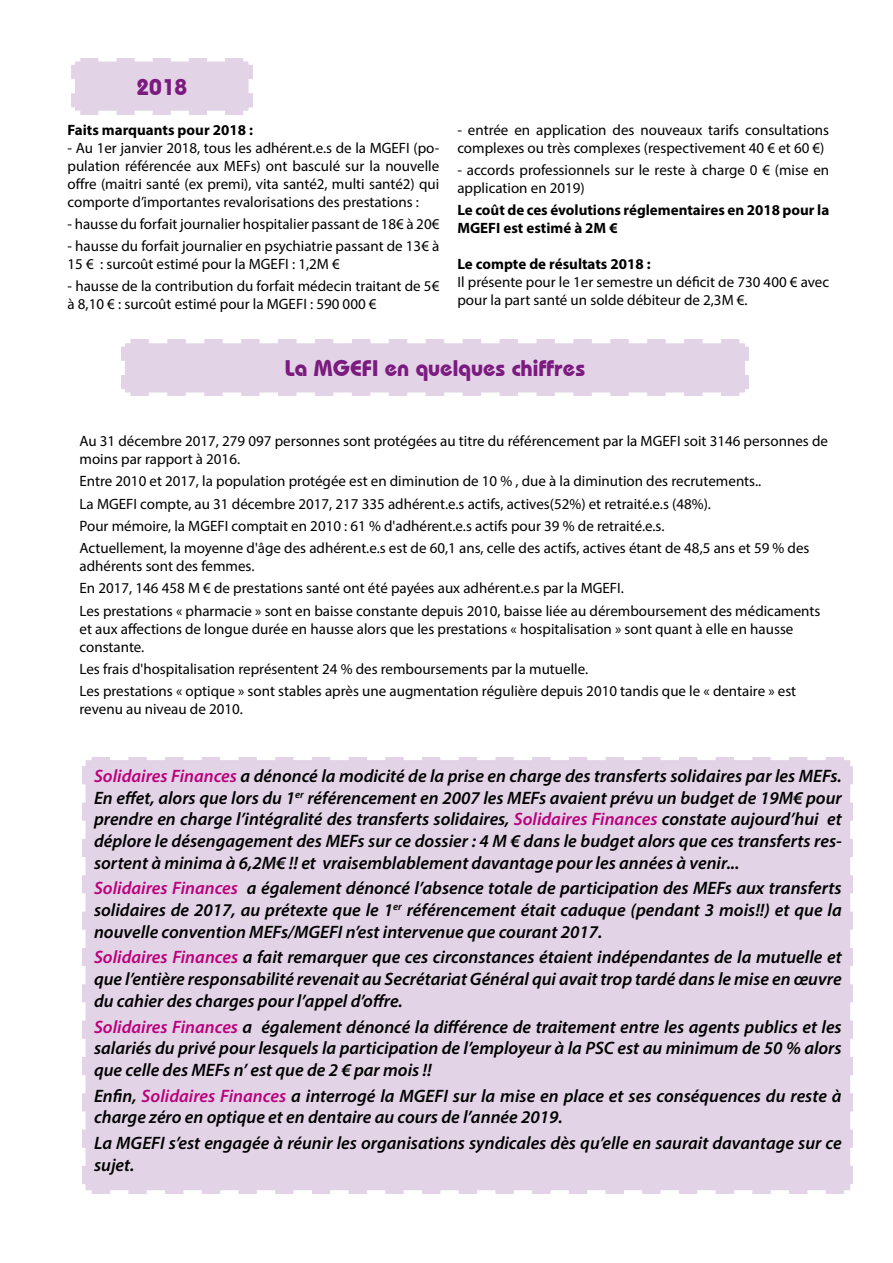
<style>
.page{position:relative;width:893px;height:1263px;background:#fff}
.page>*{position:absolute;margin:0;border:0;box-sizing:border-box;transform-origin:0 0}
.t1{font:700 22.5px "Bauhaus IT Cby BT";color:#7b1b7f}
.t2{font:italic 600 18px/21.6px "Myriad Pro";color:#000;text-align:justify}
.t3{font:15px/18px "Myriad Pro";color:#000}
.t4{font:700 15px/18px "Myriad Pro";color:#000}
.s1{color:#ba007c}
</style>
<div class="page">
<svg style="left:71px;top:58px;width:182px;height:57px;background:#e4d6e8"></svg>
<svg style="left:121px;top:339px;width:628px;height:57px;background:#e4d6e7"></svg>
<div style="left:82px;top:757px;width:771px;height:437px;background:#e2d3e6"></div>
<h1 class="t1" style="left:136px;top:73px;width:52px">2018</h1>
<p class="t4" style="left:68px;top:120px;width:187px">Faits marquants pour 2018 :</p>
<p class="t3" style="left:68px;top:138px;width:373px;text-align:justify">- Au 1er janvier 2018, tous les adhérent.e.s de la MGEFI (po&shy;pulation référencée aux MEFs) ont basculé sur la nouvelle offre (maitri santé (ex premi), vita santé2, multi santé2) qui comporte d’importantes revalorisations des prestations :</p>
<p class="t3" style="left:68px;top:215px;width:373px">- hausse du forfait journalier hospitalier passant de 18€ à 20€</p>
<p class="t3" style="left:68px;top:237px;width:373px">- hausse du forfait journalier en psychiatrie passant de 13€ à<br>15 € : surcoût estimé pour la MGEFI : 1,2M €</p>
<p class="t3" style="left:68px;top:277px;width:373px">- hausse de la contribution du forfait médecin traitant de 5€ à 8,10 € : surcoût estimé pour la MGEFI : 590 000 €</p>
<p class="t3" style="left:457px;top:120px;width:373px">- entrée en application des nouveaux tarifs consultations complexes ou très complexes (respectivement 40 € et 60 €)</p>
<p class="t3" style="left:457px;top:161px;width:373px">- accords professionnels sur le reste à charge 0 € (mise en application en 2019)</p>
<p class="t4" style="left:457px;top:200px;width:373px">Le coût de ces évolutions réglementaires en 2018 pour la<br>MGEFI est estimé à 2M €</p>
<p class="t4" style="left:457px;top:254px;width:195px">Le compte de résultats 2018 :</p>
<p class="t3" style="left:457px;top:273px;width:373px">Il présente pour le 1er semestre un déficit de 730 400 € avec pour la part santé un solde débiteur de 2,3M €.</p>
<h1 class="t1" style="left:285px;top:355px;width:302px">La MGEFI en quelques chiffres</h1>
<p class="t3" style="left:80px;top:432px;width:750px">Au 31 décembre 2017, 279 097 personnes sont protégées au titre du référencement par la MGEFI soit 3146 personnes de moins par rapport à 2016.</p>
<p class="t3" style="left:80px;top:470px;width:731px;line-height:22.2px">Entre 2010 et 2017, la population protégée est en diminution de 10 % , due à la diminution des recrutements..<br>La MGEFI compte, au 31 décembre 2017, 217 335 adhérent.e.s actifs, actives(52%) et retraité.e.s (48%).<br>Pour mémoire, la MGEFI comptait en 2010 : 61 % d'adhérent.e.s actifs pour 39 % de retraité.e.s.<br>Actuellement, la moyenne d'âge des adhérent.e.s est de 60,1 ans, celle des actifs, actives étant de 48,5 ans et 59 % des</p>
<p class="t3" style="left:80px;top:555px;width:742px;line-height:22.2px">adhérents sont des femmes.<br>En 2017, 146 458 M € de prestations santé ont été payées aux adhérent.e.s par la MGEFI.<br>Les prestations « pharmacie » sont en baisse constante depuis 2010, baisse liée au déremboursement des médicaments</p>
<p class="t3" style="left:80px;top:619px;width:715px">et aux affections de longue durée en hausse alors que les prestations « hospitalisation » sont quant à elle en hausse constante.</p>
<p class="t3" style="left:80px;top:657px;width:718px;line-height:22.2px">Les frais d'hospitalisation représentent 24 % des remboursements par la mutuelle.<br>Les prestations « optique » sont stables après une augmentation régulière depuis 2010 tandis que le « dentaire » est</p>
<p class="t3" style="left:80px;top:700px;width:165px">revenu au niveau de 2010.</p>
<p class="t2" style="left:94px;top:765px;width:749px"><span class="s1">Solidaires Finances</span> a dénoncé la modicité de la prise en charge des transferts solidaires par les MEFs.<br>En effet, alors que lors du 1<sup>er</sup> référencement en 2007 les MEFs avaient prévu un budget de 19M€ pour prendre en charge l’intégralité des transferts solidaires, <span class="s1">Solidaires Finances</span> constate aujourd’hui et déplore le désengagement des MEFs sur ce dossier : 4 M € dans le budget alors que ces transferts res&shy;sortent à minima à 6,2M€ !! et vraisemblablement davantage pour les années à venir...</p>
<p class="t2" style="left:94px;top:877px;width:749px"><span class="s1">Solidaires Finances</span> a également dénoncé l’absence totale de participation des MEFs aux transferts solidaires de 2017, au prétexte que le 1<sup>er</sup> référencement était caduque (pendant 3 mois!!) et que la nouvelle convention MEFs/MGEFI n’est intervenue que courant 2017.</p>
<p class="t2" style="left:94px;top:946px;width:749px"><span class="s1">Solidaires Finances</span> a fait remarquer que ces circonstances étaient indépendantes de la mutuelle et que l’entière responsabilité revenait au Secrétariat Général qui avait trop tardé dans le mise en œuvre du cahier des charges pour l’appel d’offre.</p>
<p class="t2" style="left:94px;top:1015px;width:749px"><span class="s1">Solidaires Finances</span> a également dénoncé la différence de traitement entre les agents publics et les salariés du privé pour lesquels la participation de l’employeur à la PSC est au minimum de 50 % alors que celle des MEFs n’ est que de 2 € par mois !!</p>
<p class="t2" style="left:94px;top:1084px;width:749px">Enfin, <span class="s1">Solidaires Finances</span> a interrogé la MGEFI sur la mise en place et ses conséquences du reste à charge zéro en optique et en dentaire au cours de l’année 2019.</p>
<p class="t2" style="left:94px;top:1132px;width:749px">La MGEFI s’est engagée à réunir les organisations syndicales dès qu’elle en saurait davantage sur ce sujet.</p>
</div>
